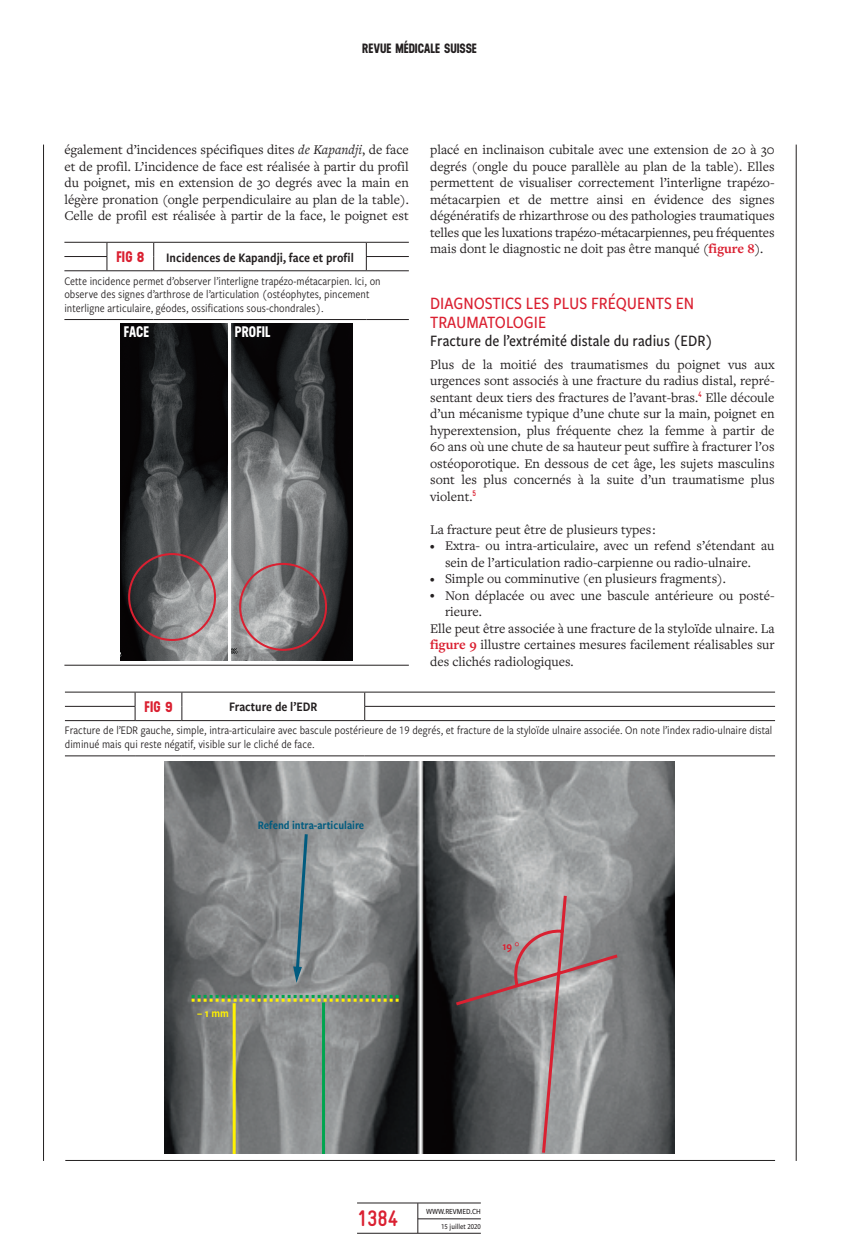
<style>
.page{position:relative;width:866px;height:1236px;background:#fff}
.page>*{position:absolute;margin:0;border:0;box-sizing:border-box;transform-origin:0 0}
.t1{font:700 22.5px "Gravur Condensed Pro";color:#da2031}
._1P_T1{font:500 18px/19.5px "Freight Sans Cnd Pro";color:#da2031}
._1P_T2{font:500 16.5px "Freight Sans Cnd Pro";color:#231f20}
._1P_FIG_X_TAB_X{font:700 15.3px "Neusa";letter-spacing:.005em;color:#fff}
._1P_FIG_X_TAB_X-2{font:700 15.3px "Neusa";letter-spacing:.01em;color:#da2031}
._1P_Texte_courant{font:13.8px/16.5px "Freight Text Pro";color:#231f20;text-align:justify}
._1P_Texte_courant_li{font:13.8px/16.5px "Freight Text Pro";color:#231f20}
._1P_FIG_TAB_Titre{font:13.5px "Freight Sans Cnd Pro Semi";color:#231f20}
.t2{font:700 13.5px "Neusa";letter-spacing:-.005em;color:#231f20}
._1P_FIG_TAB_Legende{font:12px/13.5px "Freight Sans Cnd Pro";color:#231f20}
.t3{font:12px "Freight Sans Cnd Pro Semi";color:#005b7f}
.t4{font:12px "Freight Sans Cnd Pro Semi";color:#fff101}
.t5{font:12px "Freight Sans Cnd Pro Semi";color:#da2031}
.t6{font:500 8.1px "Freight Sans Cnd Pro";color:#231f20}
.t7{font:500 7.8px "Freight Sans Cnd Pro";color:#231f20}
.s1{font-style:italic}
.s2{font-weight:700;color:#da2031}
.s3{font-size:9.75px}
</style>
<div class="page">
<hr style="left:357px;top:1233px;width:124px;height:1px;background:#231f20">
<hr style="left:357px;top:1202px;width:124px;height:1px;background:#231f20">
<hr style="left:418px;top:1218px;width:63px;height:1px;background:#231f20">
<hr style="left:417px;top:1203px;width:1px;height:30px;background:#231f20">
<img style="left:121px;top:323px;width:106px;height:337px">
<img style="left:231px;top:323px;width:122px;height:337px">
<svg style="left:128px;top:553px;width:88px;height:88px;background:#74696b"></svg>
<svg style="left:239px;top:563px;width:88px;height:88px;background:#887d7f"></svg>
<hr style="left:43px;top:145px;width:1px;height:1016px;background:#231f20">
<hr style="left:796px;top:145px;width:1px;height:1016px;background:#231f20">
<svg style="left:64px;top:243px;width:345px;height:28px"></svg>
<hr style="left:64px;top:242px;width:43px;height:1px;background:#231f20">
<hr style="left:64px;top:319px;width:43px;height:1px;background:#231f20">
<hr style="left:107px;top:319px;width:47px;height:1px;background:#231f20">
<hr style="left:154px;top:319px;width:212px;height:1px;background:#231f20">
<hr style="left:366px;top:319px;width:43px;height:1px;background:#231f20">
<hr style="left:107px;top:242px;width:47px;height:1px;background:#231f20">
<hr style="left:154px;top:242px;width:212px;height:1px;background:#231f20">
<hr style="left:366px;top:242px;width:43px;height:1px;background:#231f20">
<hr style="left:64px;top:665px;width:345px;height:1px;background:#231f20">
<hr style="left:65px;top:706px;width:70px;height:1px;background:#231f20">
<svg style="left:135px;top:693px;width:1px;height:27px"></svg>
<svg style="left:181px;top:693px;width:1px;height:27px"></svg>
<hr style="left:364px;top:706px;width:411px;height:1px;background:#231f20">
<hr style="left:65px;top:720px;width:70px;height:1px;background:#231f20">
<hr style="left:135px;top:720px;width:47px;height:1px;background:#231f20">
<hr style="left:182px;top:720px;width:183px;height:1px;background:#231f20">
<hr style="left:365px;top:720px;width:410px;height:1px;background:#231f20">
<hr style="left:65px;top:755px;width:70px;height:1px;background:#231f20">
<hr style="left:135px;top:755px;width:47px;height:1px;background:#231f20">
<hr style="left:182px;top:755px;width:183px;height:1px;background:#231f20">
<hr style="left:365px;top:755px;width:410px;height:1px;background:#231f20">
<svg style="left:364px;top:693px;width:1px;height:27px"></svg>
<hr style="left:65px;top:692px;width:70px;height:1px;background:#231f20">
<hr style="left:135px;top:692px;width:47px;height:1px;background:#231f20">
<hr style="left:182px;top:692px;width:183px;height:1px;background:#231f20">
<hr style="left:365px;top:692px;width:410px;height:1px;background:#231f20">
<img style="left:164px;top:761px;width:511px;height:392px">
<svg style="left:293px;top:831px;width:16px;height:152px;background:#758890"></svg>
<hr style="left:322px;top:1002px;width:3px;height:151px;background:#00a54f">
<hr style="left:233px;top:1003px;width:3px;height:150px;background:#fff101">
<svg style="left:191px;top:995px;width:208px;height:7px"></svg>
<svg style="left:453px;top:892px;width:168px;height:261px;background:#817d7e"></svg>
<hr style="left:65px;top:1160px;width:710px;height:1px;background:#231f20">
<p class="t2" style="left:362px;top:38px;width:116px">REVUE MÉDICALE SUISSE</p>
<p class="_1P_Texte_courant" style="left:64px;top:141px;width:346px">également d’incidences spécifiques dites <span class="s1">de Kapandji</span>, de face et de profil. L’incidence de face est réalisée à partir du profil du poignet, mis en extension de 30 degrés avec la main en légère pronation (ongle perpendiculaire au plan de la table).<br>Celle de profil est réalisée à partir de la face, le poignet est</p>
<p class="_1P_Texte_courant" style="left:430px;top:141px;width:346px">placé en inclinaison cubitale avec une extension de 20 à 30 degrés (ongle du pouce parallèle au plan de la table). Elles permettent de visualiser correctement l’interligne trapézo&shy;métacarpien et de mettre ainsi en évidence des signes dégénératifs de rhizarthrose ou des pathologies traumatiques telles que les luxations trapézo-métacarpiennes, peu fréquentes mais dont le diagnostic ne doit pas être manqué (<span class="s2">figure 8</span>).</p>
<p class="_1P_T1" style="left:430px;top:292px;width:266px">DIAGNOSTICS LES PLUS FRÉQUENTS EN<br>TRAUMATOLOGIE</p>
<p class="_1P_T2" style="left:430px;top:330px;width:284px">Fracture de l’extrémité distale du radius (EDR)</p>
<p class="_1P_Texte_courant" style="left:430px;top:356px;width:346px">Plus de la moitié des traumatismes du poignet vus aux urgences sont associés à une fracture du radius distal, repré&shy;sentant deux tiers des fractures de l’avant-bras.<sup>4</sup> Elle découle d’un mécanisme typique d’une chute sur la main, poignet en hyperextension, plus fréquente chez la femme à partir de 60 ans où une chute de sa hauteur peut suffire à fracturer l’os ostéoporotique. En dessous de cet âge, les sujets masculins sont les plus concernés à la suite d’un traumatisme plus violent.<sup>5</sup></p>
<p class="_1P_Texte_courant" style="left:430px;top:521px;width:227px">La fracture peut être de plusieurs types :</p>
<p class="_1P_Texte_courant_li" style="left:445px;top:537px;width:331px;text-indent:-15px"><span class="s3">•</span> Extra- ou intra-articulaire, avec un refend s’étendant au sein de l’articulation radio-carpienne ou radio-ulnaire.</p>
<p class="_1P_Texte_courant_li" style="left:430px;top:570px;width:297px"><span class="s3">•</span> Simple ou comminutive (en plusieurs fragments).</p>
<p class="_1P_Texte_courant_li" style="left:445px;top:587px;width:331px;text-indent:-15px"><span class="s3">•</span> Non déplacée ou avec une bascule antérieure ou posté&shy;rieure.</p>
<p class="_1P_Texte_courant" style="left:430px;top:620px;width:346px">Elle peut être associée à une fracture de la styloïde ulnaire. La <span class="s2">figure 9</span> illustre certaines mesures facilement réalisables sur des clichés radiologiques.</p>
<p class="_1P_FIG_X_TAB_X-2" style="left:116px;top:246px;width:29px">FIG 8</p>
<p class="_1P_FIG_TAB_Titre" style="left:166px;top:248px;width:189px">Incidences de Kapandji, face et profil</p>
<p class="_1P_FIG_TAB_Legende" style="left:64px;top:273px;width:318px">Cette incidence permet d’observer l’interligne trapézo-métacarpien. Ici, on observe des signes d’arthrose de l’articulation (ostéophytes, pincement interligne articulaire, géodes, ossifications sous-chondrales).</p>
<p class="_1P_FIG_X_TAB_X" style="left:124px;top:321px;width:27px">FACE</p>
<p class="_1P_FIG_X_TAB_X" style="left:235px;top:321px;width:38px">PROFIL</p>
<p class="_1P_FIG_X_TAB_X-2" style="left:145px;top:696px;width:29px">FIG 9</p>
<p class="_1P_FIG_TAB_Titre" style="left:229px;top:698px;width:90px">Fracture de l’EDR</p>
<p class="_1P_FIG_TAB_Legende" style="left:65px;top:723px;width:709px">Fracture de l’EDR gauche, simple, intra-articulaire avec bascule postérieure de 19 degrés, et fracture de la styloïde ulnaire associée. On note l’index radio-ulnaire distal diminué mais qui reste négatif, visible sur le cliché de face.</p>
<p class="t3" style="left:258px;top:817px;width:108px">Refend intra-articulaire</p>
<p class="t4" style="left:197px;top:1005px;width:33px">– 1 mm</p>
<p class="t5" style="left:503px;top:938px;width:18px">19 °</p>
<h1 class="t1" style="left:357px;top:1206px;width:43px">1384</h1>
<p class="t6" style="left:426px;top:1205px;width:56px">WWW.REVMED.CH</p>
<p class="t7" style="left:441px;top:1221px;width:41px">15 juillet 2020</p>
</div>
